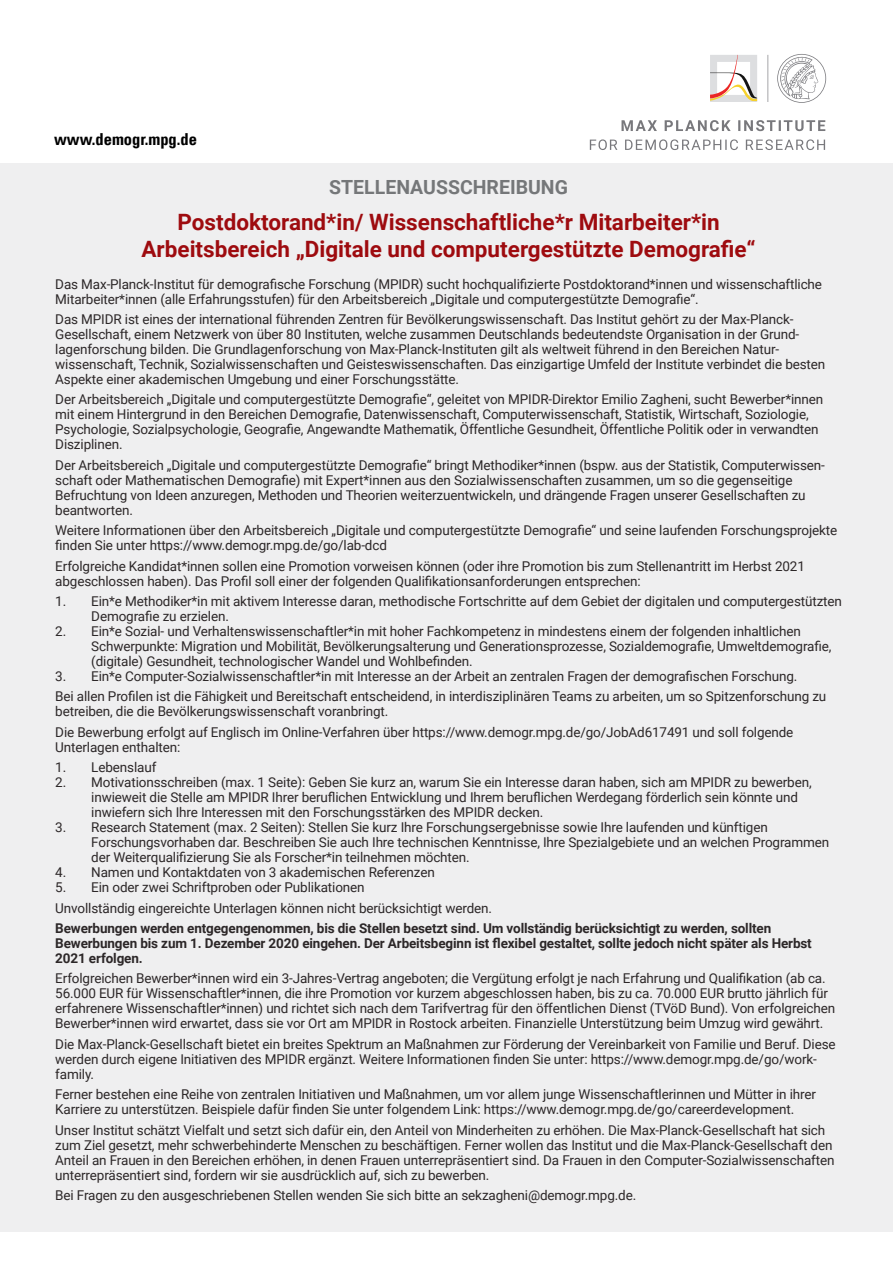
<style>
.page{position:relative;width:893px;height:1263px;background:#fff}
.page>*{position:absolute;margin:0;border:0;box-sizing:border-box;transform-origin:0 0}
.t1{font:700 22.5px/27px "Roboto";color:#9e0b0f;text-align:center}
.t2{font:700 19.5px "Roboto";color:#757779}
.t3{font:16.5px "Univers Com 67 Bold Cond";color:#000}
.t4{font:13.5px/15px "Roboto";letter-spacing:-.01em;color:#2c2728}
.t5{font:700 13.5px/15px "Roboto";letter-spacing:-.01em;color:#2c2728}
</style>
<div class="page">
<svg style="left:590px;top:54px;width:236px;height:96px"></svg>
<div style="left:0;top:164px;width:893px;height:1068px;background:#efeff0"></div>
<p class="t3" style="left:54px;top:129px;width:145px">www.demogr.mpg.de</p>
<h2 class="t2" style="left:329px;top:174px;width:240px">STELLENAUSSCHREIBUNG</h2>
<h1 class="t1" style="left:141px;top:208px;width:616px">Postdoktorand*in/ Wissenschaftliche*r Mitarbeiter*in<br>Arbeitsbereich „Digitale und computergestützte Demografie“</h1>
<p class="t4" style="left:55px;top:276px;width:768px">Das Max-Planck-Institut für demografische Forschung (MPIDR) sucht hochqualifizierte Postdoktorand*innen und wissenschaftliche<br>Mitarbeiter*innen (alle Erfahrungsstufen) für den Arbeitsbereich „Digitale und computergestützte Demografie“.</p>
<p class="t4" style="left:55px;top:311px;width:772px">Das MPIDR ist eines der international führenden Zentren für Bevölkerungswissenschaft. Das Institut gehört zu der Max-Planck-Gesellschaft, einem Netzwerk von über 80 Instituten, welche zusammen Deutschlands bedeutendste Organisation in der Grund&shy;lagenforschung bilden. Die Grundlagenforschung von Max-Planck-Instituten gilt als weltweit führend in den Bereichen Natur&shy;wissenschaft, Technik, Sozialwissenschaften und Geisteswissenschaften. Das einzigartige Umfeld der Institute verbindet die besten Aspekte einer akademischen Umgebung und einer Forschungsstätte.</p>
<p class="t4" style="left:55px;top:391px;width:770px">Der Arbeitsbereich „Digitale und computergestützte Demografie“, geleitet von MPIDR-Direktor Emilio Zagheni, sucht Bewerber*innen mit einem Hintergrund in den Bereichen Demografie, Datenwissenschaft, Computerwissenschaft, Statistik, Wirtschaft, Soziologie, Psychologie, Sozialpsychologie, Geografie, Angewandte Mathematik, Öffentliche Gesundheit, Öffentliche Politik oder in verwandten Disziplinen.</p>
<p class="t4" style="left:55px;top:457px;width:771px">Der Arbeitsbereich „Digitale und computergestützte Demografie“ bringt Methodiker*innen (bspw. aus der Statistik, Computerwissen&shy;schaft oder Mathematischen Demografie) mit Expert*innen aus den Sozialwissenschaften zusammen, um so die gegenseitige Befruchtung von Ideen anzuregen, Methoden und Theorien weiterzuentwickeln, und drängende Fragen unserer Gesellschaften zu beantworten.</p>
<p class="t4" style="left:55px;top:522px;width:784px">Weitere Informationen über den Arbeitsbereich „Digitale und computergestützte Demografie“ und seine laufenden Forschungsprojekte finden Sie unter https://www.demogr.mpg.de/go/lab-dcd</p>
<p class="t4" style="left:55px;top:558px;width:751px">Erfolgreiche Kandidat*innen sollen eine Promotion vorweisen können (oder ihre Promotion bis zum Stellenantritt im Herbst 2021 abgeschlossen haben). Das Profil soll einer der folgenden Qualifikationsanforderungen entsprechen:</p>
<p class="t4" style="left:91px;top:593px;width:752px;text-indent:-36px">1. Ein*e Methodiker*in mit aktivem Interesse daran, methodische Fortschritte auf dem Gebiet der digitalen und computergestützten<br>Demografie zu erzielen.</p>
<p class="t4" style="left:91px;top:623px;width:742px;text-indent:-36px">2. Ein*e Sozial- und Verhaltenswissenschaftler*in mit hoher Fachkompetenz in mindestens einem der folgenden inhaltlichen<br>Schwerpunkte: Migration und Mobilität, Bevölkerungsalterung und Generationsprozesse, Sozialdemografie, Umweltdemografie, (digitale) Gesundheit, technologischer Wandel und Wohlbefinden.</p>
<p class="t4" style="left:55px;top:665px;width:773px;line-height:20.4px">3. Ein*e Computer-Sozialwissenschaftler*in mit Interesse an der Arbeit an zentralen Fragen der demografischen Forschung.<br>Bei allen Profilen ist die Fähigkeit und Bereitschaft entscheidend, in interdisziplinären Teams zu arbeiten, um so Spitzenforschung zu</p>
<p class="t4" style="left:55px;top:701px;width:740px;line-height:20.4px">betreiben, die die Bevölkerungswissenschaft voranbringt.<br>Die Bewerbung erfolgt auf Englisch im Online-Verfahren über https://www.demogr.mpg.de/go/JobAd617491 und soll folgende</p>
<p class="t4" style="left:55px;top:739px;width:127px">Unterlagen enthalten:</p>
<p class="t4" style="left:55px;top:759px;width:103px">1. Lebenslauf</p>
<p class="t4" style="left:91px;top:774px;width:722px;text-indent:-36px">2. Motivationsschreiben (max. 1 Seite): Geben Sie kurz an, warum Sie ein Interesse daran haben, sich am MPIDR zu bewerben, inwieweit die Stelle am MPIDR Ihrer beruflichen Entwicklung und Ihrem beruflichen Werdegang förderlich sein könnte und inwiefern sich Ihre Interessen mit den Forschungsstärken des MPIDR decken.</p>
<p class="t4" style="left:91px;top:819px;width:739px;text-indent:-36px">3. Research Statement (max. 2 Seiten): Stellen Sie kurz Ihre Forschungsergebnisse sowie Ihre laufenden und künftigen<br>Forschungsvorhaben dar. Beschreiben Sie auch Ihre technischen Kenntnisse, Ihre Spezialgebiete und an welchen Programmen der Weiterqualifizierung Sie als Forscher*in teilnehmen möchten.</p>
<p class="t4" style="left:55px;top:864px;width:381px">4. Namen und Kontaktdaten von 3 akademischen Referenzen</p>
<p class="t4" style="left:55px;top:877px;width:438px;line-height:20.4px">5. Ein oder zwei Schriftproben oder Publikationen<br>Unvollständig eingereichte Unterlagen können nicht berücksichtigt werden.</p>
<p class="t5" style="left:55px;top:920px;width:758px">Bewerbungen werden entgegengenommen, bis die Stellen besetzt sind. Um vollständig berücksichtigt zu werden, sollten<br>Bewerbungen bis zum 1. Dezember 2020 eingehen. Der Arbeitsbeginn ist flexibel gestaltet, sollte jedoch nicht später als Herbst<br>2021 erfolgen.</p>
<p class="t4" style="left:55px;top:970px;width:781px">Erfolgreichen Bewerber*innen wird ein 3-Jahres-Vertrag angeboten; die Vergütung erfolgt je nach Erfahrung und Qualifikation (ab ca.<br>56.000 EUR für Wissenschaftler*innen, die ihre Promotion vor kurzem abgeschlossen haben, bis zu ca. 70.000 EUR brutto jährlich für erfahrenere Wissenschaftler*innen) und richtet sich nach dem Tarifvertrag für den öffentlichen Dienst (TVöD Bund). Von erfolgreichen Bewerber*innen wird erwartet, dass sie vor Ort am MPIDR in Rostock arbeiten. Finanzielle Unterstützung beim Umzug wird gewährt.</p>
<p class="t4" style="left:55px;top:1036px;width:782px">Die Max-Planck-Gesellschaft bietet ein breites Spektrum an Maßnahmen zur Förderung der Vereinbarkeit von Familie und Beruf. Diese werden durch eigene Initiativen des MPIDR ergänzt. Weitere Informationen finden Sie unter: https://www.demogr.mpg.de/go/work&shy;family.</p>
<p class="t4" style="left:55px;top:1086px;width:762px">Ferner bestehen eine Reihe von zentralen Initiativen und Maßnahmen, um vor allem junge Wissenschaftlerinnen und Mütter in ihrer<br>Karriere zu unterstützen. Beispiele dafür finden Sie unter folgendem Link: https://www.demogr.mpg.de/go/careerdevelopment.</p>
<p class="t4" style="left:55px;top:1122px;width:781px">Unser Institut schätzt Vielfalt und setzt sich dafür ein, den Anteil von Minderheiten zu erhöhen. Die Max-Planck-Gesellschaft hat sich zum Ziel gesetzt, mehr schwerbehinderte Menschen zu beschäftigen. Ferner wollen das Institut und die Max-Planck-Gesellschaft den Anteil an Frauen in den Bereichen erhöhen, in denen Frauen unterrepräsentiert sind. Da Frauen in den Computer-Sozialwissenschaften unterrepräsentiert sind, fordern wir sie ausdrücklich auf, sich zu bewerben.</p>
<p class="t4" style="left:55px;top:1187px;width:582px">Bei Fragen zu den ausgeschriebenen Stellen wenden Sie sich bitte an sekzagheni@demogr.mpg.de.</p>
</div>
